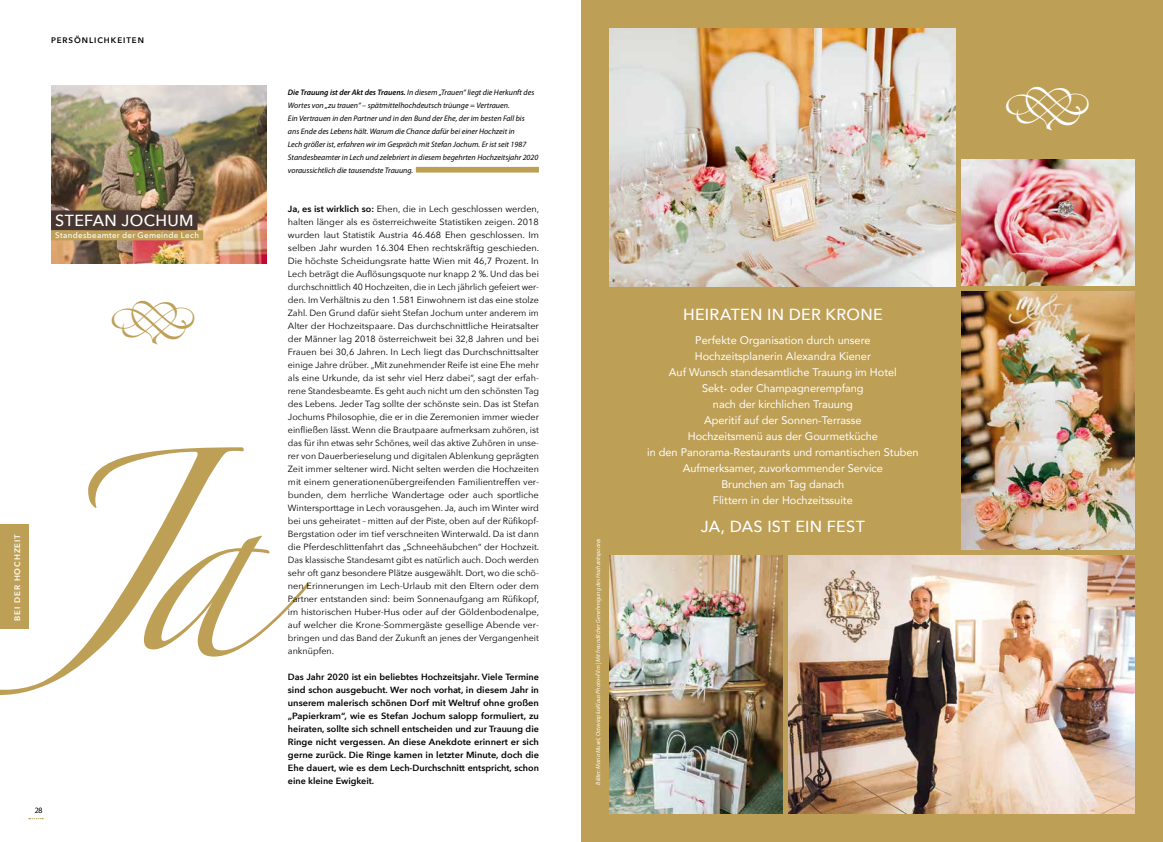
<style>
.page{position:relative;width:1163px;height:842px;background:#fff}
.page>*{position:absolute;margin:0;border:0;box-sizing:border-box;transform-origin:0 0}
.t1{font:500 16px "Avenir Next";letter-spacing:.02em;color:#fff}
.t2{font:11px/16px "Avenir";letter-spacing:-.005em;color:#fff;text-align:center}
.t3{font:9px/13px "Avenir Next";color:#000;text-align:justify}
.t4{font:600 9px/13px "Avenir Next";color:#000;text-align:justify}
.t5{font:italic 8px/13px "Myriad Pro";color:#000}
.t6{font:500 8px "Avenir Next";letter-spacing:.035em;color:#fff}
.t7{font:600 8px "Avenir Next";letter-spacing:.12em;color:#000}
.t8{font:600 8px "Avenir Next";letter-spacing:.12em;color:#fff}
.t9{font:300 8px "Myriad Pro";color:#000}
.t10{font:italic 6px "Myriad Pro";color:#fff}
.s1{font-weight:600}
</style>
<div class="page">
<img style="left:51px;top:85px;width:215px;height:179px">
<svg style="left:29px;top:818px;width:14px;height:1px"></svg>
<div style="left:581px;top:0;width:581px;height:842px;background:#be9f56"></div>
<img style="left:961px;top:160px;width:173px;height:126px">
<img style="left:961px;top:292px;width:173px;height:258px">
<img style="left:788px;top:555px;width:346px;height:258px">
<img style="left:609px;top:28px;width:346px;height:258px">
<img style="left:609px;top:555px;width:173px;height:259px">
<div style="left:416px;top:167px;width:123px;height:6px;background:#be9f56"></div>
<div style="left:51px;top:210px;width:146px;height:20px;background:#473730"></div>
<div style="left:51px;top:230px;width:152px;height:10px;background:#be9f56"></div>
<svg style="left:0;top:447px;width:309px;height:248px"></svg>
<p class="t7" style="left:51px;top:33px;width:94px">PERSÖNLICHKEITEN</p>
<h1 class="t1" style="left:55px;top:207px;width:140px">STEFAN JOCHUM</h1>
<p class="t6" style="left:55px;top:229px;width:145px">Standesbeamter der Gemeinde Lech</p>
<p class="t8" style="left:11px;top:621px;width:88px;rotate:-90deg">BEI DER HOCHZEIT</p>
<p class="t9" style="left:35px;top:805px;width:9px">28</p>
<p class="t5" style="left:288px;top:86px;width:252px"><span class="s1">Die Trauung ist der Akt des Trauens.</span> In diesem „Trauen“ liegt die Herkunft des Wortes von „zu trauen“ – spätmittelhochdeutsch trūunge = Vertrauen.<br>Ein Vertrauen in den Partner und in den Bund der Ehe, der im besten Fall bis<br>ans Ende des Lebens hält. Warum die Chance dafür bei einer Hochzeit in<br>Lech größer ist, erfahren wir im Gespräch mit Stefan Jochum. Er ist seit 1987<br>Standesbeamter in Lech und zelebriert in diesem begehrten Hochzeitsjahr 2020 voraussichtlich die tausendste Trauung.</p>
<p class="t3" style="left:288px;top:202px;width:253px"><span class="s1">Ja, es ist wirklich so:</span> Ehen, die in Lech geschlossen werden, halten länger als es österreichweite Statistiken zeigen. 2018 wurden laut Statistik Austria 46.468 Ehen geschlossen. Im selben Jahr wurden 16.304 Ehen rechtskräftig geschieden.<br>Die höchste Scheidungsrate hatte Wien mit 46,7 Prozent. In Lech beträgt die Auflösungsquote nur knapp 2 %. Und das bei durchschnittlich 40 Hochzeiten, die in Lech jährlich gefeiert wer&shy;den. Im Verhältnis zu den 1.581 Einwohnern ist das eine stolze Zahl. Den Grund dafür sieht Stefan Jochum unter anderem im Alter der Hochzeitspaare. Das durchschnittliche Heiratsalter der Männer lag 2018 österreichweit bei 32,8 Jahren und bei Frauen bei 30,6 Jahren. In Lech liegt das Durchschnittsalter einige Jahre drüber. „Mit zunehmender Reife ist eine Ehe mehr als eine Urkunde, da ist sehr viel Herz dabei“, sagt der erfah&shy;rene Standesbeamte. Es geht auch nicht um den schönsten Tag des Lebens. Jeder Tag sollte der schönste sein. Das ist Stefan Jochums Philosophie, die er in die Zeremonien immer wieder einfließen lässt. Wenn die Brautpaare aufmerksam zuhören, ist das für ihn etwas sehr Schönes, weil das aktive Zuhören in unse&shy;rer von Dauerberieselung und digitalen Ablenkung geprägten Zeit immer seltener wird. Nicht selten werden die Hochzeiten mit einem generationenübergreifenden Familientreffen ver&shy;bunden, dem herrliche Wandertage oder auch sportliche Wintersporttage in Lech vorausgehen. Ja, auch im Winter wird bei uns geheiratet – mitten auf der Piste, oben auf der Rüfikopf-Bergstation oder im tief verschneiten Winterwald. Da ist dann die Pferdeschlittenfahrt das „Schneehäubchen“ der Hochzeit.<br>Das klassische Standesamt gibt es natürlich auch. Doch werden sehr oft ganz besondere Plätze ausgewählt. Dort, wo die schö&shy;nen Erinnerungen im Lech-Urlaub mit den Eltern oder dem Partner entstanden sind: beim Sonnenaufgang am Rüfikopf, im historischen Huber-Hus oder auf der Göldenbodenalpe, auf welcher die Krone-Sommergäste gesellige Abende ver&shy;bringen und das Band der Zukunft an jenes der Vergangenheit anknüpfen.</p>
<p class="t4" style="left:288px;top:670px;width:252px">Das Jahr 2020 ist ein beliebtes Hochzeitsjahr. Viele Termine sind schon ausgebucht. Wer noch vorhat, in diesem Jahr in unserem malerisch schönen Dorf mit Weltruf ohne großen „Papierkram“, wie es Stefan Jochum salopp formuliert, zu heiraten, sollte sich schnell entscheiden und zur Trauung die Ringe nicht vergessen. An diese Anekdote erinnert er sich gerne zurück. Die Ringe kamen in letzter Minute, doch die Ehe dauert, wie es dem Lech-Durchschnitt entspricht, schon eine kleine Ewigkeit.</p>
<p class="t10" style="left:595px;top:785px;width:248px;rotate:-90deg">Bilder: Maria Muxel, OctaviaplusKlaus Photo+Film | Mit freundlicher Genehmigung des Hochzeitspaares</p>
<h1 class="t1" style="left:683px;top:301px;width:201px">HEIRATEN IN DER KRONE</h1>
<p class="t2" style="left:647px;top:332px;width:273px">Perfekte Organisation durch unsere<br>Hochzeitsplanerin Alexandra Kiener<br>Auf Wunsch standesamtliche Trauung im Hotel<br>Sekt- oder Champagnerempfang<br>nach der kirchlichen Trauung<br>Aperitif auf der Sonnen-Terrasse<br>Hochzeitsmenü aus der Gourmetküche<br>in den Panorama-Restaurants und romantischen Stuben Aufmerksamer, zuvorkommender Service<br>Brunchen am Tag danach<br>Flittern in der Hochzeitssuite</p>
<h1 class="t1" style="left:700px;top:513px;width:165px">JA, DAS IST EIN FEST</h1>
</div>
